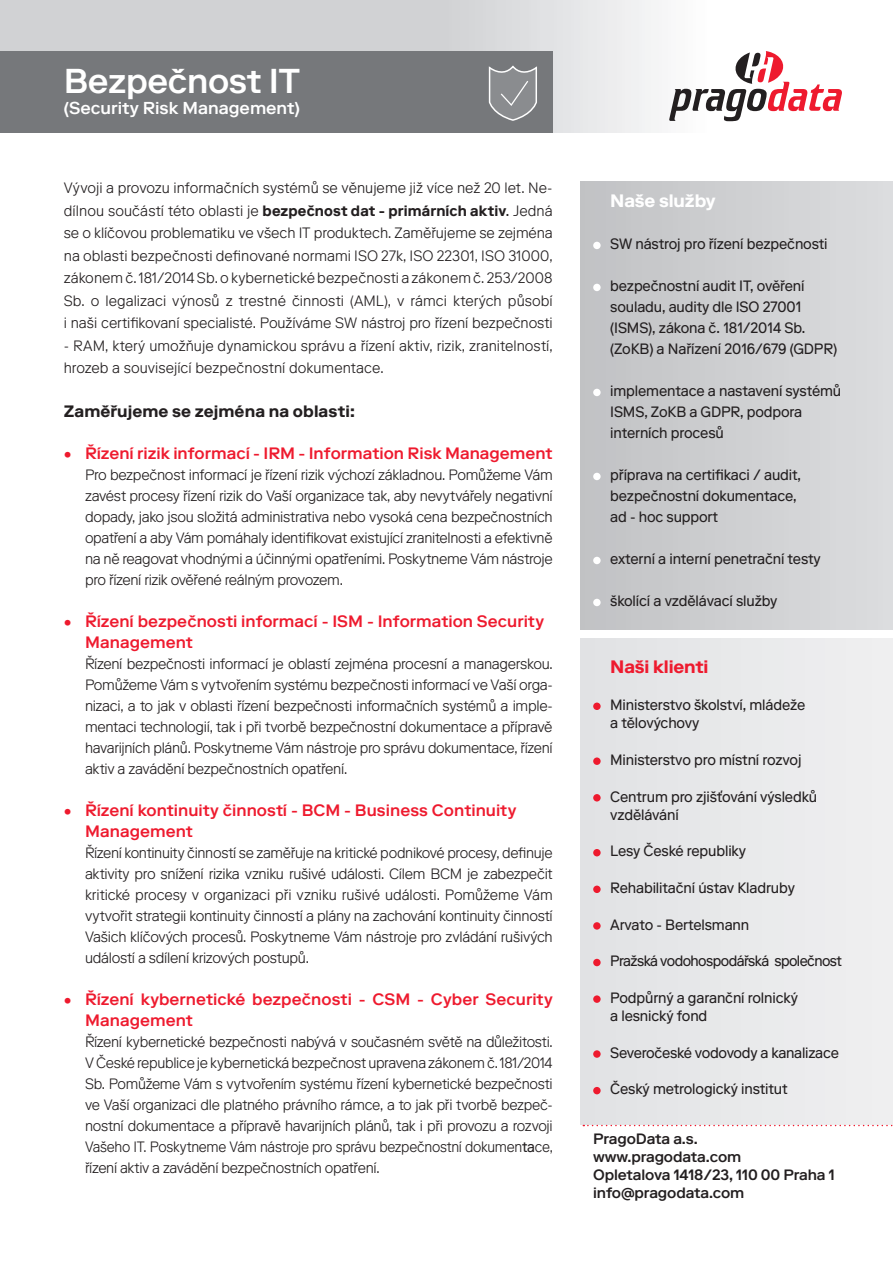
<style>
.page{position:relative;width:893px;height:1263px;background:#fff}
.page>*{position:absolute;margin:0;border:0;box-sizing:border-box;transform-origin:0 0}
.t1{font:500 34.5px "Riforma LL";letter-spacing:-.01em;color:#fff}
.t2{font:700 18px "Riforma LL";letter-spacing:-.01em;color:#ee1a2e}
.t3{font:700 18px "Riforma LL";letter-spacing:-.01em;color:#fff}
.t4{font:500 17.25px "Riforma LL";color:#fff}
.t5{font:500 16.5px/21px "Riforma LL";color:#ee1a2e}
.t6{font:700 16.5px "Riforma LL";letter-spacing:.005em;color:#231f20}
.t7{font:300 15px/21px "Riforma LL";letter-spacing:-.02em;color:#231f20;text-align:justify;scale:.95 1}
.t8{font:300 15px/21px "Riforma LL";letter-spacing:-.02em;color:#231f20;text-align:justify;scale:.94 1}
.t9{font:15px/21px "Riforma LL";letter-spacing:-.01em;color:#231f20;scale:.94 1}
.t10{font:300 15px/22.5px "Riforma LL";letter-spacing:.005em;color:#231f20;scale:.95 1}
.t11{font:500 15px/18px "Riforma LL";letter-spacing:-.01em;color:#231f20}
.t12{font:15px "Riforma LL";letter-spacing:-.04em;color:#231f20;scale:.92 1}
.s1{font-weight:700}
.s2{font-weight:400}
</style>
<div class="page">
<div style="left:580px;top:182px;width:313px;height:447px;background:linear-gradient(to right,#c1c2c4,#dcdddf)"></div>
<div style="left:580px;top:639px;width:313px;height:486px;background:#e8e9ea"></div>
<svg style="left:0;top:0;width:659px;height:133px;background:#dadbdd"></svg>
<div style="left:0;top:51px;width:553px;height:82px;background:#76787b"></div>
<div style="left:593px;top:242px;width:8px;height:7px;background:#fff;border-radius:50%"></div>
<div style="left:593px;top:284px;width:8px;height:7px;background:#fff;border-radius:50%"></div>
<div style="left:593px;top:389px;width:8px;height:7px;background:#fff;border-radius:50%"></div>
<div style="left:593px;top:473px;width:8px;height:7px;background:#fff;border-radius:50%"></div>
<div style="left:593px;top:557px;width:8px;height:7px;background:#fff;border-radius:50%"></div>
<div style="left:593px;top:599px;width:8px;height:7px;background:#fff;border-radius:50%"></div>
<div style="left:593px;top:702px;width:8px;height:8px;background:#ee1a2e;border-radius:50%"></div>
<div style="left:593px;top:757px;width:8px;height:8px;background:#ee1a2e;border-radius:50%"></div>
<div style="left:593px;top:794px;width:8px;height:7px;background:#ee1a2e;border-radius:50%"></div>
<div style="left:593px;top:849px;width:8px;height:7px;background:#ee1a2e;border-radius:50%"></div>
<div style="left:593px;top:885px;width:8px;height:8px;background:#ee1a2e;border-radius:50%"></div>
<div style="left:593px;top:922px;width:8px;height:8px;background:#ee1a2e;border-radius:50%"></div>
<div style="left:593px;top:959px;width:8px;height:7px;background:#ee1a2e;border-radius:50%"></div>
<div style="left:593px;top:995px;width:8px;height:8px;background:#ee1a2e;border-radius:50%"></div>
<div style="left:593px;top:1050px;width:8px;height:8px;background:#ee1a2e;border-radius:50%"></div>
<div style="left:593px;top:1087px;width:8px;height:7px;background:#ee1a2e;border-radius:50%"></div>
<svg style="left:669px;top:51px;width:173px;height:70px"></svg>
<svg style="left:583px;top:1125px;width:310px;height:1px"></svg>
<svg style="left:488px;top:65px;width:49px;height:56px"></svg>
<h1 class="t1" style="left:64px;top:68px;width:238px">Bezpečnost IT</h1>
<p class="t4" style="left:64px;top:101px;width:238px">(Security Risk Management)</p>
<p class="t7" style="left:64px;top:178px;width:516px;line-height:22.5px">Vývoji a provozu informačních systémů se věnujeme již více než 20 let. Ne&shy;dílnou součástí této oblasti je <span class="s1">bezpečnost dat - primárních aktiv</span><span class="s2">.</span> Jedná se o klíčovou problematiku ve všech IT produktech. Zaměřujeme se zejména na oblasti bezpečnosti definované normami ISO 27k, ISO 22301, ISO 31000, zákonem č. 181/2014 Sb. o kybernetické bezpečnosti a zákonem č. 253/2008<br>Sb. o legalizaci výnosů z trestné činnosti (AML), v rámci kterých působí i naši certifikovaní specialisté. Používáme SW nástroj pro řízení bezpečnosti</p>
<p class="t10" style="left:64px;top:336px;width:516px">- RAM, který umožňuje dynamickou správu a řízení aktiv, rizik, zranitelností, hrozeb a související bezpečnostní dokumentace.</p>
<p class="t6" style="left:64px;top:405px;width:293px">Zaměřujeme se zejména na oblasti:</p>
<p class="t5" style="left:64px;top:444px;width:490px">• Řízení rizik informací - IRM - Information Risk Management</p>
<p class="t7" style="left:85px;top:465px;width:494px">Pro bezpečnost informací je řízení rizik výchozí základnou. Pomůžeme Vám zavést procesy řízení rizik do Vaší organizace tak, aby nevytvářely negativní dopady, jako jsou složitá administrativa nebo vysoká cena bezpečnostních opatření a aby Vám pomáhaly identifikovat existující zranitelnosti a efektivně na ně reagovat vhodnými a účinnými opatřeními. Poskytneme Vám nástroje pro řízení rizik ověřené reálným provozem.</p>
<p class="t5" style="left:85px;top:612px;width:461px;text-indent:-21px">• Řízení bezpečnosti informací - ISM - Information Security<br>Management</p>
<p class="t7" style="left:85px;top:654px;width:494px">Řízení bezpečnosti informací je oblastí zejména procesní a managerskou.<br>Pomůžeme Vám s vytvořením systému bezpečnosti informací ve Vaší orga&shy;nizaci, a to jak v oblasti řízení bezpečnosti informačních systémů a imple&shy;mentaci technologií, tak i při tvorbě bezpečnostní dokumentace a přípravě havarijních plánů. Poskytneme Vám nástroje pro správu dokumentace, řízení aktiv a zavádění bezpečnostních opatření.</p>
<p class="t5" style="left:85px;top:801px;width:433px;text-indent:-21px">• Řízení kontinuity činností - BCM - Business Continuity<br>Management</p>
<p class="t8" style="left:85px;top:843px;width:499px">Řízení kontinuity činností se zaměřuje na kritické podnikové procesy, definuje aktivity pro snížení rizika vzniku rušivé události. Cílem BCM je zabezpečit kritické procesy v organizaci při vzniku rušivé události. Pomůžeme Vám vytvořit strategii kontinuity činností a plány na zachování kontinuity činností Vašich klíčových procesů. Poskytneme Vám nástroje pro zvládání rušivých událostí a sdílení krizových postupů.</p>
<p class="t5" style="left:85px;top:990px;width:469px;text-indent:-21px">• Řízení kybernetické bezpečnosti - CSM - Cyber Security<br>Management</p>
<p class="t8" style="left:85px;top:1032px;width:499px">Řízení kybernetické bezpečnosti nabývá v současném světě na důležitosti.<br>V České republice je kybernetická bezpečnost upravena zákonem č. 181/2014<br>Sb. Pomůžeme Vám s vytvořením systému řízení kybernetické bezpečnosti ve Vaší organizaci dle platného právního rámce, a to jak při tvorbě bezpeč&shy;nostní dokumentace a přípravě havarijních plánů, tak i při provozu a rozvoji Vašeho IT. Poskytneme Vám nástroje pro správu bezpečnostní dokumen<span class="s2">ta</span>ce, řízení aktiv a zavádění bezpečnostních opatření.</p>
<p class="t3" style="left:610px;top:194px;width:107px">Naše služby</p>
<p class="t9" style="left:610px;top:235px;width:233px">SW nástroj pro řízení bezpečnosti</p>
<p class="t9" style="left:610px;top:277px;width:243px">bezpečnostní audit IT, ověření souladu, audity dle ISO 27001 (ISMS), zákona č. 181/2014 Sb. (ZoKB) a Nařízení 2016/679 (GDPR)</p>
<p class="t9" style="left:610px;top:382px;width:247px">implementace a nastavení systémů<br>ISMS, ZoKB a GDPR, podpora interních procesů</p>
<p class="t9" style="left:610px;top:466px;width:204px">příprava na certifikaci / audit, bezpečnostní dokumentace, ad - hoc support</p>
<p class="t9" style="left:610px;top:550px;width:226px">externí a interní penetrační testy</p>
<p class="t9" style="left:610px;top:592px;width:179px">školící a vzdělávací služby</p>
<p class="t2" style="left:610px;top:660px;width:100px">Naši klienti</p>
<p class="t9" style="left:610px;top:697px;width:209px;line-height:18.3px">Ministerstvo školství, mládeže a tělovýchovy</p>
<p class="t9" style="left:610px;top:750px;width:205px">Ministerstvo pro místní rozvoj</p>
<p class="t9" style="left:610px;top:788px;width:222px;line-height:18.3px">Centrum pro zjišťování výsledků vzdělávání</p>
<p class="t9" style="left:610px;top:842px;width:146px">Lesy České republiky</p>
<p class="t9" style="left:610px;top:878px;width:198px">Rehabilitační ústav Kladruby</p>
<p class="t9" style="left:610px;top:915px;width:149px">Arvato - Bertelsmann</p>
<p class="t12" style="left:610px;top:955px;width:253px">Pražská vodohospodářská společnost</p>
<p class="t9" style="left:610px;top:990px;width:201px;line-height:18.3px">Podpůrný a garanční rolnický a lesnický fond</p>
<p class="t9" style="left:610px;top:1043px;width:245px">Severočeské vodovody a kanalizace</p>
<p class="t9" style="left:610px;top:1080px;width:190px">Český metrologický institut</p>
<p class="t11" style="left:593px;top:1131px;width:243px">PragoData a.s. www.pragodata.com<br>Opletalova 1418/23, 110 00 Praha 1 info@pragodata.com</p>
</div>
